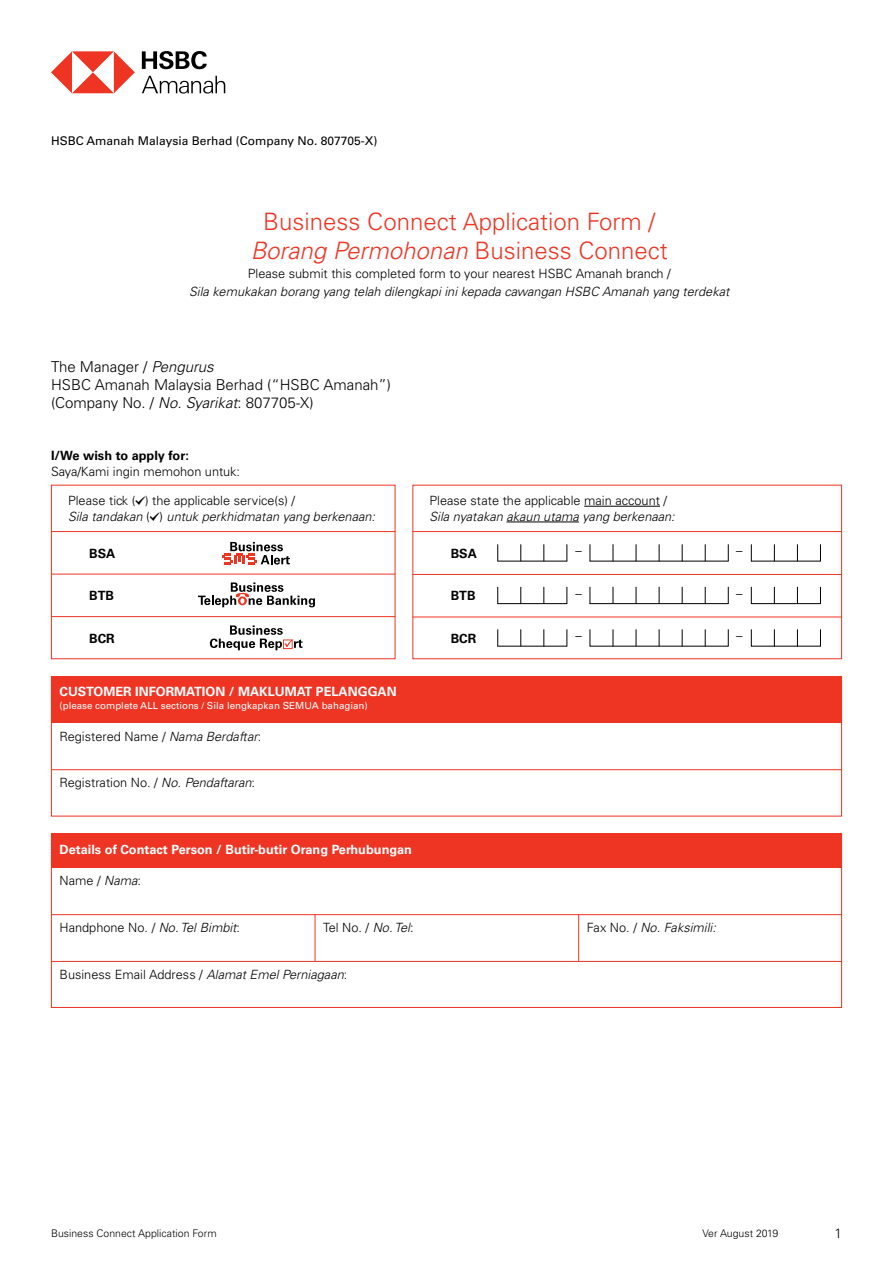
<style>
.page{position:relative;width:893px;height:1263px;background:#fff}
.page>*{position:absolute;margin:0;border:0;box-sizing:border-box;transform-origin:0 0}
.t1{font:300 24px/28.8px "Univers LT Std";color:#ee3524;text-align:center}
.t2{font:300 15px/18px "Univers LT Std";color:#000}
.t3{font:300 13.5px "Univers LT Std";color:#000}
.t4{font:300 12.75px "Univers LT Std";color:#000}
.t5{font:italic 300 12.75px/15.8px "Univers LT Std";color:#000}
.t6{font:700 12.75px "Univers";color:#fff}
.t7{font:700 12.75px "Univers LT Std";color:#000}
.t8{font:12px "Univers LT Std";color:#000}
.t9{font:300 10.5px "Univers LT Std";color:#000}
.t10{font:9.75px "Univers LT Std";color:#fff}
.s1{font-style:italic}
.s2{font-style:normal}
</style>
<div class="page">
<svg style="left:223px;top:542px;width:67px;height:22px"></svg>
<div style="left:51px;top:485px;width:344px;height:174px;border:1px solid #ee3524"></div>
<hr style="left:51px;top:531px;width:344px;height:1px;background:#ee3524">
<hr style="left:51px;top:769px;width:791px;height:1px;background:#ee3524">
<hr style="left:51px;top:914px;width:791px;height:1px;background:#ee3524">
<hr style="left:51px;top:961px;width:791px;height:1px;background:#ee3524">
<hr style="left:51px;top:574px;width:344px;height:1px;background:#ee3524">
<hr style="left:51px;top:616px;width:344px;height:1px;background:#ee3524">
<hr style="left:315px;top:914px;width:1px;height:47px;background:#ee3524">
<hr style="left:578px;top:914px;width:1px;height:47px;background:#ee3524">
<svg style="left:198px;top:582px;width:117px;height:25px"></svg>
<svg style="left:210px;top:625px;width:93px;height:25px"></svg>
<hr style="left:584px;top:506px;width:76px;height:1px;background:#000">
<hr style="left:506px;top:522px;width:73px;height:1px;background:#000">
<div style="left:412px;top:485px;width:430px;height:174px;border:1px solid #ee3524"></div>
<hr style="left:412px;top:531px;width:430px;height:1px;background:#ee3524">
<hr style="left:412px;top:574px;width:430px;height:1px;background:#ee3524">
<hr style="left:412px;top:617px;width:430px;height:1px;background:#ee3524">
<hr style="left:590px;top:561px;width:138px;height:1px;background:#000">
<svg style="left:497px;top:544px;width:1px;height:17px"></svg>
<svg style="left:521px;top:544px;width:1px;height:17px"></svg>
<svg style="left:544px;top:544px;width:1px;height:17px"></svg>
<svg style="left:567px;top:544px;width:1px;height:17px"></svg>
<svg style="left:590px;top:544px;width:1px;height:17px"></svg>
<svg style="left:613px;top:544px;width:1px;height:17px"></svg>
<svg style="left:636px;top:544px;width:1px;height:17px"></svg>
<svg style="left:659px;top:544px;width:1px;height:17px"></svg>
<svg style="left:682px;top:544px;width:1px;height:17px"></svg>
<svg style="left:705px;top:544px;width:1px;height:17px"></svg>
<svg style="left:728px;top:544px;width:1px;height:17px"></svg>
<svg style="left:751px;top:544px;width:1px;height:17px"></svg>
<svg style="left:774px;top:544px;width:1px;height:17px"></svg>
<svg style="left:797px;top:544px;width:1px;height:17px"></svg>
<svg style="left:820px;top:544px;width:1px;height:17px"></svg>
<hr style="left:497px;top:561px;width:70px;height:1px;background:#000">
<hr style="left:751px;top:561px;width:70px;height:1px;background:#000">
<hr style="left:590px;top:603px;width:138px;height:1px;background:#000">
<svg style="left:497px;top:587px;width:1px;height:16px"></svg>
<svg style="left:521px;top:587px;width:1px;height:16px"></svg>
<svg style="left:544px;top:587px;width:1px;height:16px"></svg>
<svg style="left:567px;top:587px;width:1px;height:17px"></svg>
<svg style="left:590px;top:587px;width:1px;height:17px"></svg>
<svg style="left:613px;top:587px;width:1px;height:17px"></svg>
<svg style="left:636px;top:587px;width:1px;height:17px"></svg>
<svg style="left:659px;top:587px;width:1px;height:17px"></svg>
<svg style="left:682px;top:587px;width:1px;height:17px"></svg>
<svg style="left:705px;top:587px;width:1px;height:17px"></svg>
<svg style="left:728px;top:587px;width:1px;height:17px"></svg>
<svg style="left:751px;top:587px;width:1px;height:16px"></svg>
<svg style="left:774px;top:587px;width:1px;height:16px"></svg>
<svg style="left:797px;top:587px;width:1px;height:16px"></svg>
<svg style="left:820px;top:587px;width:1px;height:16px"></svg>
<hr style="left:497px;top:603px;width:70px;height:1px;background:#000">
<hr style="left:751px;top:603px;width:70px;height:1px;background:#000">
<hr style="left:590px;top:646px;width:138px;height:1px;background:#000">
<svg style="left:497px;top:629px;width:1px;height:17px"></svg>
<svg style="left:521px;top:629px;width:1px;height:17px"></svg>
<svg style="left:544px;top:629px;width:1px;height:17px"></svg>
<svg style="left:567px;top:629px;width:1px;height:17px"></svg>
<svg style="left:590px;top:629px;width:1px;height:17px"></svg>
<svg style="left:613px;top:629px;width:1px;height:17px"></svg>
<svg style="left:636px;top:629px;width:1px;height:17px"></svg>
<svg style="left:659px;top:629px;width:1px;height:17px"></svg>
<svg style="left:682px;top:629px;width:1px;height:17px"></svg>
<svg style="left:705px;top:629px;width:1px;height:17px"></svg>
<svg style="left:728px;top:629px;width:1px;height:17px"></svg>
<svg style="left:751px;top:629px;width:1px;height:17px"></svg>
<svg style="left:774px;top:629px;width:1px;height:17px"></svg>
<svg style="left:797px;top:629px;width:1px;height:17px"></svg>
<svg style="left:820px;top:629px;width:1px;height:17px"></svg>
<hr style="left:497px;top:646px;width:70px;height:1px;background:#000">
<hr style="left:751px;top:646px;width:70px;height:1px;background:#000">
<div style="left:51px;top:676px;width:791px;height:47px;background:#ee3524"></div>
<div style="left:51px;top:833px;width:791px;height:34px;background:#ee3524"></div>
<svg style="left:51px;top:51px;width:84px;height:42px"></svg>
<svg style="left:142px;top:51px;width:65px;height:18px"></svg>
<svg style="left:142px;top:76px;width:83px;height:18px"></svg>
<p class="t8" style="left:51px;top:133px;width:328px">HSBC Amanah Malaysia Berhad (Company No. 807705-X)</p>
<h1 class="t1" style="left:251px;top:207px;width:419px">Business Connect Application Form /<br><span class="s1">Borang Permohonan</span> Business Connect</h1>
<p class="t4" style="left:248px;top:265px;width:424px">Please submit this completed form to your nearest HSBC Amanah branch /</p>
<p class="t5" style="left:189px;top:284px;width:542px">Sila kemukakan borang yang telah dilengkapi ini kepada cawangan HSBC Amanah yang terdekat</p>
<p class="t2" style="left:51px;top:358px;width:342px">The Manager / <span class="s1">Pengurus<br></span>HSBC Amanah Malaysia Berhad (“HSBC Amanah”) (Company No. / <span class="s1">No. Syarikat</span>: 807705-X)</p>
<p class="t7" style="left:51px;top:448px;width:139px">I/We wish to apply for:</p>
<p class="t4" style="left:51px;top:463px;width:191px">Saya/Kami ingin memohon untuk:</p>
<p class="t5" style="left:68px;top:493px;width:309px"><span class="s2">Please tick ( ) the applicable service(s) /<br></span>Sila tandakan <span class="s2">( )</span> untuk perkhidmatan yang berkenaan:</p>
<p class="t7" style="left:89px;top:546px;width:28px">BSA</p>
<p class="t7" style="left:89px;top:588px;width:26px">BTB</p>
<p class="t7" style="left:89px;top:631px;width:27px">BCR</p>
<p class="t6" style="left:60px;top:684px;width:339px">Customer Information / Maklumat Pelanggan</p>
<p class="t10" style="left:60px;top:700px;width:310px">(please complete ALL sections / Sila lengkapkan SEMUA bahagian)</p>
<p class="t4" style="left:60px;top:728px;width:203px">Registered Name / <span class="s1">Nama Berdaftar</span>:</p>
<p class="t4" style="left:60px;top:775px;width:197px">Registration No. / <span class="s1">No. Pendaftaran</span>:</p>
<p class="t4" style="left:429px;top:493px;width:239px">Please state the applicable main account /</p>
<p class="t5" style="left:429px;top:508px;width:247px">Sila nyatakan akaun utama yang berkenaan:</p>
<p class="t7" style="left:451px;top:546px;width:28px">BSA</p>
<p class="t7" style="left:451px;top:588px;width:26px">BTB</p>
<p class="t7" style="left:451px;top:631px;width:27px">BCR</p>
<p class="t4" style="left:575px;top:543px;width:8px">–</p>
<p class="t4" style="left:736px;top:543px;width:8px">–</p>
<p class="t4" style="left:575px;top:586px;width:8px">–</p>
<p class="t4" style="left:736px;top:586px;width:8px">–</p>
<p class="t4" style="left:575px;top:628px;width:8px">–</p>
<p class="t4" style="left:736px;top:628px;width:8px">–</p>
<p class="t6" style="left:60px;top:842px;width:354px">Details of Contact Person / Butir-butir Orang Perhubungan</p>
<p class="t4" style="left:60px;top:873px;width:83px">Name / <span class="s1">Nama</span>:</p>
<p class="t4" style="left:60px;top:920px;width:182px">Handphone No. / <span class="s1">No. Tel Bimbit</span>:</p>
<p class="t4" style="left:323px;top:920px;width:92px">Tel No. / <span class="s1">No. Tel</span>:</p>
<p class="t5" style="left:587px;top:920px;width:131px"><span class="s2">Fax No. /</span> No. Faksimili:</p>
<p class="t4" style="left:60px;top:966px;width:289px">Business Email Address / <span class="s1">Alamat Emel Perniagaan</span>:</p>
<p class="t9" style="left:51px;top:1227px;width:167px">Business Connect Application Form</p>
<p class="t9" style="left:703px;top:1227px;width:77px">Ver August 2019</p>
<p class="t3" style="left:834px;top:1225px;width:9px">1</p>
</div>
